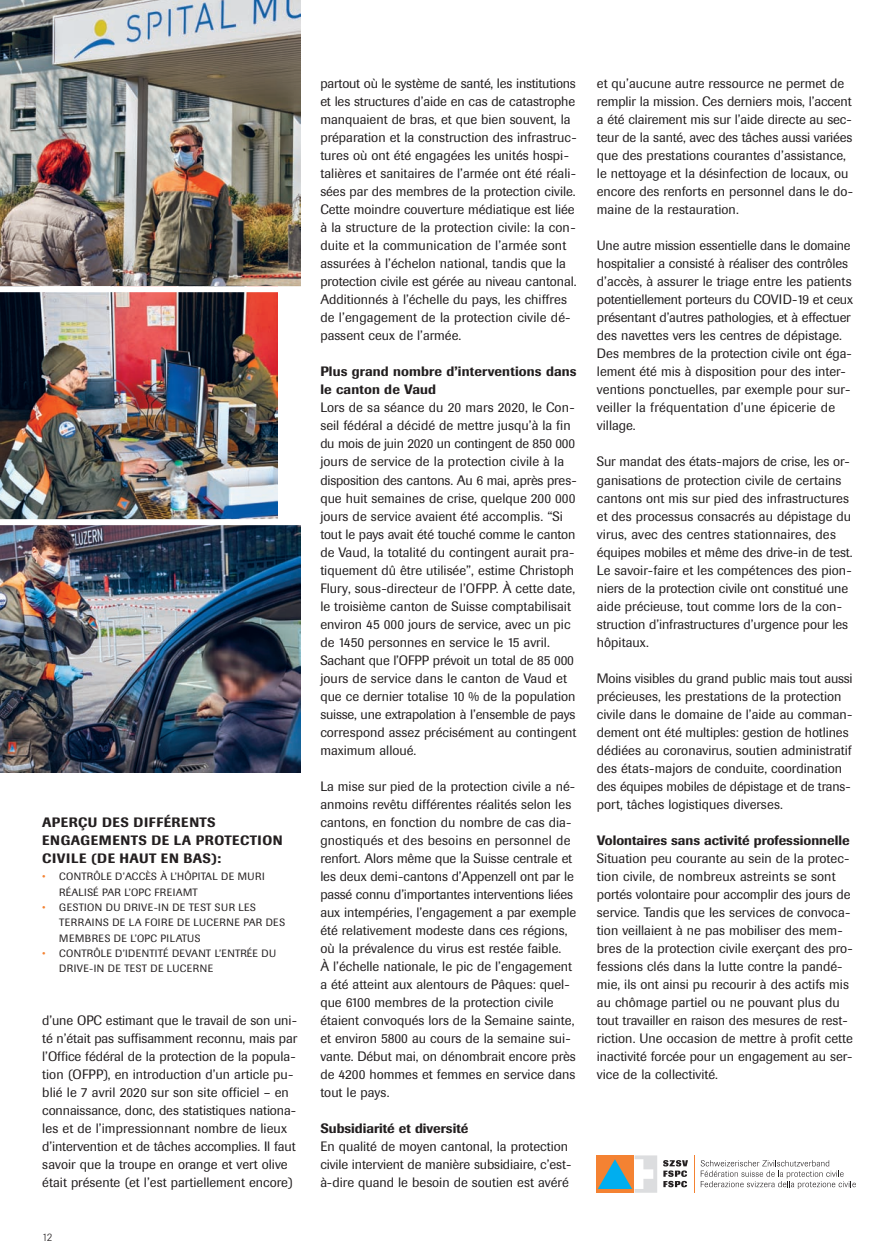
<style>
.page{position:relative;width:890px;height:1260px;background:#fff}
.page>*{position:absolute;margin:0;border:0;box-sizing:border-box;transform-origin:0 0}
.t1{font:13.5px/18px "Berthold Imago BQ";color:#231f20}
.t2{font:500 13.5px/18px "Berthold Imago BQ";letter-spacing:.01em;color:#231f20}
.t3{font:500 13.5px/18px "Berthold Imago BQ";letter-spacing:.045em;color:#231f20}
.t4{font:13.35px "Berthold Imago BQ";letter-spacing:-.015em;color:#231f20}
.t5{font:300 11.25px "Berthold Imago BQ";color:#231f20}
.t6{font:10.5px/15.3px "Berthold Imago BQ";letter-spacing:.035em;color:#231f20}
.t7{font:10.5px/15.3px "Berthold Imago BQ";letter-spacing:.015em;color:#231f20}
.s1{color:#f48232}
</style>
<div class="page">
<img style="left:0;top:0;width:856px;height:1193px">
<p class="t3" style="left:42px;top:813px;width:242px">APERÇU DES DIFFÉRENTS<br>ENGAGEMENTS DE LA PROTECTION<br>CIVILE (DE HAUT EN BAS):</p>
<p class="t7" style="left:59px;top:868px;width:207px;text-indent:-17px"><span class="s1">•</span> CONTRÔLE D’ACCÈS À L’HÔPITAL DE MURI<br>RÉALISÉ PAR L’OPC FREIAMT</p>
<p class="t6" style="left:59px;top:899px;width:227px;text-indent:-17px"><span class="s1">•</span> GESTION DU DRIVE-IN DE TEST SUR LES<br>TERRAINS DE LA FOIRE DE LUCERNE PAR DES<br>MEMBRES DE L’OPC PILATUS</p>
<p class="t6" style="left:59px;top:945px;width:218px;text-indent:-17px"><span class="s1">•</span> CONTRÔLE D’IDENTITÉ DEVANT L’ENTRÉE DU<br>DRIVE-IN DE TEST DE LUCERNE</p>
<p class="t1" style="left:42px;top:1011px;width:256px">d’une OPC estimant que le travail de son uni&shy;té n’était pas suffisamment reconnu, mais par l’Office fédéral de la protection de la popula&shy;tion (OFPP), en introduction d’un article pu&shy;blié le 7 avril 2020 sur son site officiel – en connaissance, donc, des statistiques nationa&shy;les et de l’impressionnant nombre de lieux d’intervention et de tâches accomplies. Il faut savoir que la troupe en orange et vert olive était présente (et l’est partiellement encore)</p>
<p class="t5" style="left:42px;top:1230px;width:12px">12</p>
<p class="t1" style="left:320px;top:75px;width:258px">partout où le système de santé, les institutions et les structures d’aide en cas de catastrophe manquaient de bras, et que bien souvent, la préparation et la construction des infrastruc&shy;tures où ont été engagées les unités hospi&shy;talières et sanitaires de l’armée ont été réali&shy;sées par des membres de la protection civile.<br>Cette moindre couverture médiatique est liée à la structure de la protection civile: la con&shy;duite et la communication de l’armée sont assurées à l’échelon national, tandis que la protection civile est gérée au niveau cantonal.<br>Additionnés à l’échelle du pays, les chiffres de l’engagement de la protection civile dé&shy;passent ceux de l’armée.</p>
<p class="t2" style="left:320px;top:363px;width:258px">Plus grand nombre d’interventions dans le canton de Vaud</p>
<p class="t1" style="left:320px;top:399px;width:256px">Lors de sa séance du 20 mars 2020, le Con&shy;seil fédéral a décidé de mettre jusqu’à la fin</p>
<p class="t4" style="left:320px;top:436px;width:256px">du mois de juin 2020 un contingent de 850 000</p>
<p class="t1" style="left:320px;top:453px;width:258px">jours de service de la protection civile à la disposition des cantons. Au 6 mai, après pres&shy;que huit semaines de crise, quelque 200 000 jours de service avaient été accomplis. “Si tout le pays avait été touché comme le canton de Vaud, la totalité du contingent aurait pra&shy;tiquement dû être utilisée”, estime Christoph Flury, sous-directeur de l’OFPP. À cette date, le troisième canton de Suisse comptabilisait environ 45 000 jours de service, avec un pic de 1450 personnes en service le 15 avril.<br>Sachant que l’OFPP prévoit un total de 85 000 jours de service dans le canton de Vaud et que ce dernier totalise 10 % de la population suisse, une extrapolation à l’ensemble de pays correspond assez précisément au contingent maximum alloué.</p>
<p class="t1" style="left:320px;top:777px;width:257px">La mise sur pied de la protection civile a né&shy;anmoins revêtu différentes réalités selon les cantons, en fonction du nombre de cas dia&shy;gnostiqués et des besoins en personnel de renfort. Alors même que la Suisse centrale et les deux demi-cantons d’Appenzell ont par le passé connu d’importantes interventions liées aux intempéries, l’engagement a par exemple été relativement modeste dans ces régions, où la prévalence du virus est restée faible.<br>À l’échelle nationale, le pic de l’engagement a été atteint aux alentours de Pâques: quel&shy;que 6100 membres de la protection civile étaient convoqués lors de la Semaine sainte, et environ 5800 au cours de la semaine sui&shy;vante. Début mai, on dénombrait encore près de 4200 hommes et femmes en service dans tout le pays.</p>
<p class="t2" style="left:320px;top:1119px;width:150px">Subsidiarité et diversité</p>
<p class="t1" style="left:320px;top:1137px;width:252px">En qualité de moyen cantonal, la protection civile intervient de manière subsidiaire, c’est&shy;à-dire quand le besoin de soutien est avéré</p>
<p class="t1" style="left:597px;top:75px;width:257px">et qu’aucune autre ressource ne permet de remplir la mission. Ces derniers mois, l’accent a été clairement mis sur l’aide directe au sec&shy;teur de la santé, avec des tâches aussi variées que des prestations courantes d’assistance, le nettoyage et la désinfection de locaux, ou encore des renforts en personnel dans le do&shy;maine de la restauration.</p>
<p class="t4" style="left:597px;top:238px;width:255px">Une autre mission essentielle dans le domaine</p>
<p class="t1" style="left:597px;top:255px;width:257px">hospitalier a consisté à réaliser des contrôles d’accès, à assurer le triage entre les patients potentiellement porteurs du COVID-19 et ceux présentant d’autres pathologies, et à effectuer des navettes vers les centres de dépistage.<br>Des membres de la protection civile ont éga&shy;lement été mis à disposition pour des inter&shy;ventions ponctuelles, par exemple pour sur&shy;veiller la fréquentation d’une épicerie de village.</p>
<p class="t1" style="left:597px;top:453px;width:257px">Sur mandat des états-majors de crise, les or&shy;ganisations de protection civile de certains cantons ont mis sur pied des infrastructures et des processus consacrés au dépistage du virus, avec des centres stationnaires, des équipes mobiles et même des drive-in de test.<br>Le savoir-faire et les compétences des pion&shy;niers de la protection civile ont constitué une aide précieuse, tout comme lors de la con&shy;struction d’infrastructures d’urgence pour les hôpitaux.</p>
<p class="t1" style="left:597px;top:669px;width:257px">Moins visibles du grand public mais tout aussi précieuses, les prestations de la protection civile dans le domaine de l’aide au comman&shy;dement ont été multiples: gestion de hotlines dédiées au coronavirus, soutien administratif des états-majors de conduite, coordination</p>
<p class="t4" style="left:597px;top:778px;width:255px">des équipes mobiles de dépistage et de trans-</p>
<p class="t1" style="left:597px;top:795px;width:187px">port, tâches logistiques diverses.</p>
<p class="t2" style="left:597px;top:831px;width:254px">Volontaires sans activité professionnelle</p>
<p class="t1" style="left:597px;top:849px;width:257px">Situation peu courante au sein de la protec&shy;tion civile, de nombreux astreints se sont portés volontaire pour accomplir des jours de service. Tandis que les services de convoca&shy;tion veillaient à ne pas mobiliser des mem&shy;bres de la protection civile exerçant des pro&shy;fessions clés dans la lutte contre la pandé&shy;mie, ils ont ainsi pu recourir à des actifs mis au chômage partiel ou ne pouvant plus du tout travailler en raison des mesures de rest&shy;riction. Une occasion de mettre à profit cette inactivité forcée pour un engagement au ser&shy;vice de la collectivité.</p>
</div>
